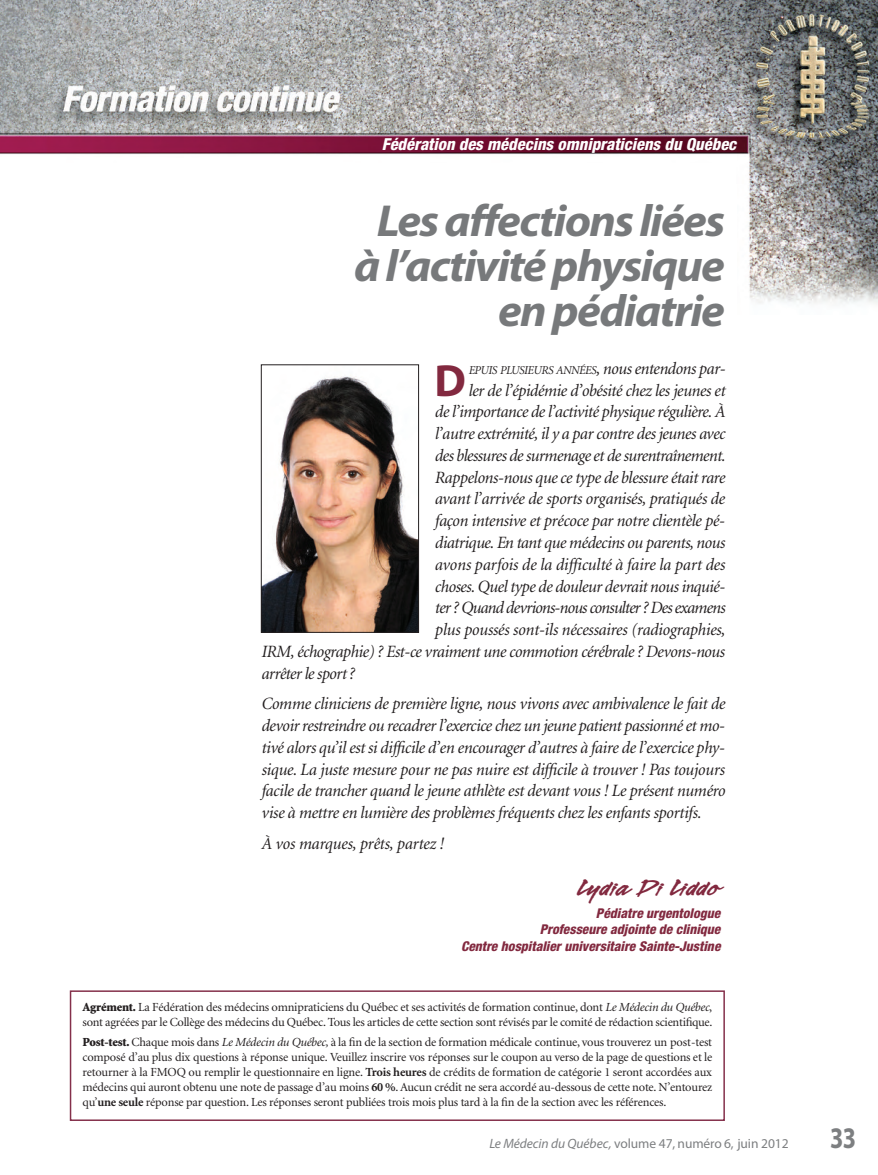
<style>
.page{position:relative;width:878px;height:1175px;background:#fff}
.page>*{position:absolute;margin:0;border:0;box-sizing:border-box;transform-origin:0 0}
.t1{font:700 45.3px "Myriad Pro";color:#82293f}
.t2{font:italic 700 45px/45px "Myriad Pro";letter-spacing:-.035em;color:#77797b;text-align:right;scale:1.05 1}
.t3{font:700 30px "Myriad Pro";color:#7d7f81;scale:.8 1}
.t4{font:700 27px "Legault Std";color:#82293f;scale:1.2 1}
.t5{font:italic 17.25px/21.8px "Minion";letter-spacing:-.025em;color:#231f20;text-align:justify}
.t6{font:italic 17.25px "Minion";letter-spacing:-.05em;color:#231f20}
.t7{font:italic 17.25px "Minion";letter-spacing:-.005em;color:#231f20}
.t8{font:italic 800 condensed 16.5px "Helvetica Neue";color:#fff}
.t9{font:italic 800 condensed 13.5px/16.5px "Helvetica Neue";color:#82293f;text-align:right}
.t10{font:13.5px "Myriad Pro";letter-spacing:-.005em;color:#7d7f81}
.t11{font:12.3px/15px "Minion";letter-spacing:-.02em;color:#231f20}
.t12{font:italic 12.15px "Minion";letter-spacing:-.04em;color:#231f20}
.s1{font-size:17.25px}
.s2{font-weight:900}
.s3{font-style:italic}
.s4{font-weight:700}
</style>
<div class="page">
<img style="left:0;top:0;width:878px;height:304px">
<img style="left:263px;top:375px;width:154px;height:255px">
<div style="left:261px;top:364px;width:158px;height:268px;border:1px solid #231f20"></div>
<div style="left:70px;top:990px;width:654px;height:130px;border:2px solid #84304b"></div>
<p class="t8" style="left:382px;top:138px;width:356px">Fédération des médecins omnipraticiens du Québec</p>
<h2 class="t2" style="left:354px;top:202px;width:354px">Les affections liées à l’activité physique en pédiatrie</h2>
<h1 class="t1" style="left:434px;top:363px;width:33px">D</h1>
<p class="t12" style="left:468px;top:365px;width:258px">EPUIS PLUSIEURS ANNÉES<span class="s1">, nous entendons par-</span></p>
<p class="t5" style="left:468px;top:380px;width:258px">ler de l’épidémie d’obésité chez les jeunes et</p>
<p class="t5" style="left:434px;top:402px;width:292px">de l’importance de l’activité physique régulière. À</p>
<p class="t5" style="left:434px;top:424px;width:292px">l’autre extrémité, il y a par contre des jeunes avec</p>
<p class="t5" style="left:434px;top:446px;width:292px">des blessures de surmenage et de surentraînement.</p>
<p class="t5" style="left:434px;top:467px;width:292px">Rappelons-nous que ce type de blessure était rare</p>
<p class="t5" style="left:434px;top:489px;width:291px">avant l’arrivée de sports organisés, pratiqués de</p>
<p class="t5" style="left:434px;top:511px;width:292px">façon intensive et précoce par notre clientèle pé-</p>
<p class="t5" style="left:434px;top:533px;width:292px">diatrique. En tant que médecins ou parents, nous</p>
<p class="t7" style="left:434px;top:557px;width:292px">avons parfois de la difficulté à faire la part des</p>
<p class="t5" style="left:434px;top:576px;width:292px">choses. Quel type de douleur devrait nous inquié-</p>
<p class="t6" style="left:434px;top:601px;width:292px">ter ? Quand devrions-nous consulter ? Des examens</p>
<p class="t5" style="left:434px;top:620px;width:292px">plus poussés sont-ils nécessaires (radiographies,</p>
<p class="t5" style="left:261px;top:642px;width:465px">IRM, échographie) ? Est-ce vraiment une commotion cérébrale ? Devons-nous</p>
<p class="t5" style="left:261px;top:663px;width:95px">arrêter le sport ?</p>
<p class="t5" style="left:261px;top:694px;width:465px">Comme cliniciens de première ligne, nous vivons avec ambivalence le fait de devoir restreindre ou recadrer l’exercice chez un jeune patient passionné et mo&shy;tivé alors qu’il est si difficile d’en encourager d’autres à faire de l’exercice phy&shy;sique. La juste mesure pour ne pas nuire est difficile à trouver ! Pas toujours facile de trancher quand le jeune athlète est devant vous ! Le présent numéro vise à mettre en lumière des problèmes fréquents chez les enfants sportifs.</p>
<p class="t5" style="left:261px;top:834px;width:184px">À vos marques, prêts, partez !</p>
<h3 class="t4" style="left:578px;top:869px;width:120px">Lydia Di Liddo</h3>
<p class="t9" style="left:461px;top:906px;width:261px">Pédiatre urgentologue<br>Professeure adjointe de clinique<br>Centre hospitalier universitaire Sainte-Justine</p>
<p class="t11" style="left:82px;top:1000px;width:631px"><span class="s2">Agrément.</span> La Fédération des médecins omnipraticiens du Québec et ses activités de formation conti nue, dont <span class="s3">Le Médecin du Québec</span>, sont agréées par le Collège des médecins du Québec. Tous les articles de cette section sont révisés par le comité de rédaction scientifique.</p>
<p class="t11" style="left:82px;top:1035px;width:631px;text-align:justify"><span class="s2">Post-test.</span> Chaque mois dans <span class="s3">Le Médecin du Québec,</span> à la fin de la section de formation mé dicale continue, vous trouverez un post-test composé d’au plus dix questions à réponse unique. Veuillez inscrire vos réponses sur le coupon au verso de la page de questions et le retourner à la FMOQ ou remplir le questionnaire en ligne. <span class="s4">Trois heures</span> de crédits de formation de catégorie 1 seront accordées aux médecins qui auront obtenu une note de passage d’au moins <span class="s4">60 %</span>. Aucun crédit ne sera accordé au-dessous de cette note. N’entourez qu’<span class="s4">une seule</span> réponse par question. Les réponses seront pu bliées trois mois plus tard à la fin de la section avec les références.</p>
<p class="t10" style="left:489px;top:1138px;width:301px"><span class="s3">Le Médecin du Québec,</span> volume 47, numéro 6, juin 2012</p>
<h3 class="t3" style="left:830px;top:1126px;width:34px">33</h3>
</div>
